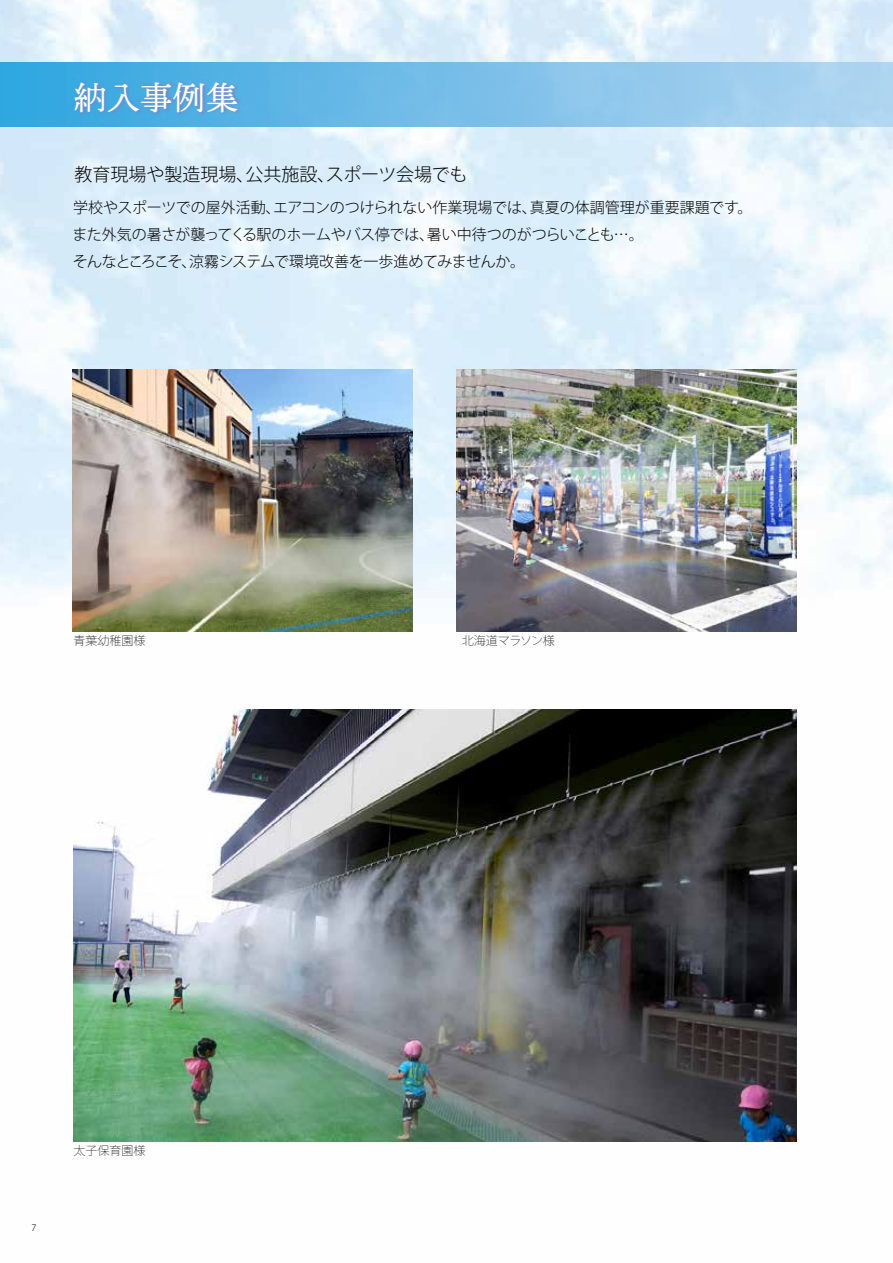
<style>
.page{position:relative;width:893px;height:1263px;background:#fff}
.page>*{position:absolute;margin:0;border:0;box-sizing:border-box;transform-origin:0 0}
.t1{font:33px "Ten Mincho";color:#fff}
.t2{font:300 18px "Koz Go Pr 6 N";color:#000}
.t3{font:300 15px/27px "Koz Go Pr 6 N";letter-spacing:-.005em;color:#000}
.t4{font:200 12px "Koz Go Pr 6 N";color:#000}
.t5{font:200 12px "Koz Go Pr 6 N";letter-spacing:-.02em;color:#000}
.t6{font:300 9px "Koz Go Pr 6 N";color:#000}
</style>
<div class="page">
<img style="left:0;top:0;width:893px;height:1142px">
<svg style="left:0;top:62px;width:893px;height:65px;background:#87c4ea"></svg>
<img style="left:21px;top:27px;width:275px;height:172px">
<img style="left:456px;top:370px;width:341px;height:261px">
<img style="left:73px;top:370px;width:340px;height:261px">
<img style="left:74px;top:709px;width:722px;height:432px">
<h1 class="t1" style="left:74px;top:79px;width:166px">納入事例集</h1>
<p class="t2" style="left:74px;top:165px;width:395px">教育現場や製造現場、公共施設、スポーツ会場でも</p>
<p class="t3" style="left:72px;top:195px;width:682px">学校やスポーツでの屋外活動、エアコンのつけられない作業現場では、真夏の体調管理が重要課題です。また外気の暑さが襲ってくる駅のホームやバス停では、暑い中待つのがつらいことも…。<br>そんなところこそ、涼霧システムで環境改善を一歩進めてみませんか。</p>
<p class="t4" style="left:73px;top:634px;width:73px">青葉幼稚園様</p>
<p class="t5" style="left:462px;top:634px;width:94px">北海道マラソン様</p>
<p class="t6" style="left:31px;top:1222px;width:6px">7</p>
<p class="t4" style="left:73px;top:1144px;width:74px">太子保育園様</p>
</div>
